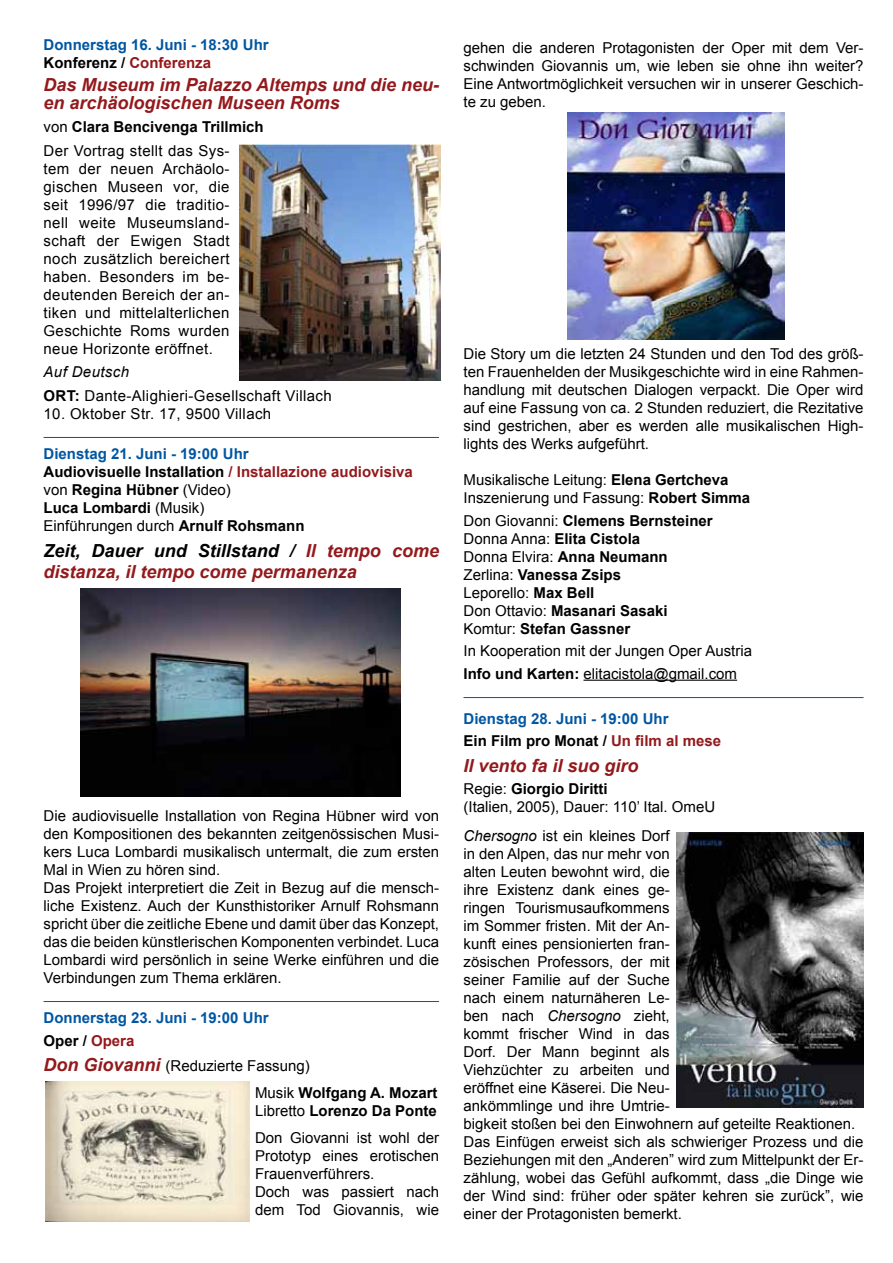
<style>
.page{position:relative;width:893px;height:1263px;background:#fff}
.page>*{position:absolute;margin:0;border:0;box-sizing:border-box;transform-origin:0 0}
.t1{font:italic 700 18px/18px "Arial";color:#93191c}
.t2{font:15px/18px "Arial";color:#000}
.t3{font:700 15px/18px "Arial";color:#000}
.t4{font:700 15px/22.5px "Arial";color:#0056a2}
.t5{font:15px/23.4px "Arial";letter-spacing:.025em;color:#000}
.s1{color:#000}
.s2{color:#93191c}
.s3{font-weight:700}
.s4{font-style:italic}
.s5{color:#0056a2}
.s6{font-weight:400}
.s7{font-weight:700;font-style:italic;font-size:18px;color:#93191c}
</style>
<div class="page">
<hr style="left:44px;top:437px;width:395px;height:1px;background:#0056a2">
<hr style="left:44px;top:1001px;width:395px;height:1px;background:#0056a2">
<hr style="left:583px;top:680px;width:154px;height:1px;background:#000">
<hr style="left:463px;top:697px;width:401px;height:1px;background:#0056a2">
<img style="left:676px;top:832px;width:187px;height:276px">
<img style="left:81px;top:589px;width:320px;height:207px">
<img style="left:240px;top:145px;width:201px;height:236px">
<img style="left:568px;top:113px;width:216px;height:226px">
<img style="left:45px;top:1081px;width:204px;height:140px">
<p class="t4" style="left:44px;top:37px;width:227px;line-height:18px">Donnerstag 16. Juni - 18:30 Uhr<br><span class="s1">Konferenz /</span> <span class="s2">Conferenza</span></p>
<p class="t1" style="left:44px;top:76px;width:397px">Das Museum im Palazzo Altemps und die neu&shy;en archäologischen Museen Roms</p>
<p class="t5" style="left:44px;top:115px;width:222px">von <span class="s3">Clara Bencivenga Trillmich<br></span>Der Vortrag stellt das Sys-</p>
<p class="t2" style="left:44px;top:160px;width:188px;text-align:justify">tem der neuen Archäolo&shy;gischen Museen vor, die seit 1996/97 die traditio&shy;nell weite Museumsland&shy;schaft der Ewigen Stadt noch zusätzlich bereichert haben. Besonders im be&shy;deutenden Bereich der an&shy;tiken und mittelalterlichen Geschichte Roms wurden neue Horizonte eröffnet.</p>
<p class="t5" style="left:44px;top:360px;width:290px"><span class="s4">Auf Deutsch<br></span><span class="s3">ORT:</span> Dante-Alighieri-Gesellschaft Villach</p>
<p class="t5" style="left:44px;top:402px;width:229px">10. Oktober Str. 17, 9500 Villach</p>
<p class="t3" style="left:44px;top:445px;width:371px"><span class="s5">Dienstag 21. Juni - 19:00 Uhr<br></span>Audiovisuelle Installation <span class="s2">/ Installazione audiovisiva </span><span class="s6">von</span> Regina Hübner <span class="s6">(Video)<br></span>Luca Lombardi <span class="s6">(Musik)<br>Einführungen durch</span> Arnulf Rohsmann</p>
<p class="t1" style="left:44px;top:540px;width:397px;line-height:21px"><span class="s1">Zeit, Dauer und Stillstand /</span> Il tempo come distanza, il tempo come permanenza</p>
<p class="t2" style="left:44px;top:806px;width:397px">Die audiovisuelle Installation von Regina Hübner wird von den Kompositionen des bekannten zeitgenössischen Musi&shy;kers Luca Lombardi musikalisch untermalt, die zum ersten Mal in Wien zu hören sind.<br>Das Projekt interpretiert die Zeit in Bezug auf die mensch&shy;liche Existenz. Auch der Kunsthistoriker Arnulf Rohsmann spricht über die zeitliche Ebene und damit über das Konzept, das die beiden künstlerischen Komponenten verbindet. Luca Lombardi wird persönlich in seine Werke einführen und die Verbindungen zum Thema erklären.</p>
<p class="t4" style="left:44px;top:1007px;width:227px">Donnerstag 23. Juni - 19:00 Uhr<br><span class="s1">Oper /</span> <span class="s2">Opera</span></p>
<p class="t2" style="left:255px;top:1052px;width:184px;line-height:27px;text-indent:-212px"><span class="s7">Don Giovanni</span> (Reduzierte Fassung)<br>Musik <span class="s3">Wolfgang A. Mozart</span></p>
<p class="t2" style="left:255px;top:1097px;width:185px;line-height:27px">Libretto <span class="s3">Lorenzo Da Ponte<br></span>Don Giovanni ist wohl der</p>
<p class="t2" style="left:255px;top:1147px;width:185px">Prototyp eines erotischen<br>Frauenverführers.<br>Doch was passiert nach dem Tod Giovannis, wie</p>
<p class="t2" style="left:463px;top:39px;width:402px;text-align:justify">gehen die anderen Protagonisten der Oper mit dem Ver&shy;schwinden Giovannis um, wie leben sie ohne ihn weiter?<br>Eine Antwortmöglichkeit versuchen wir in unserer Geschich&shy;te zu geben.</p>
<p class="t2" style="left:463px;top:345px;width:402px;text-align:justify">Die Story um die letzten 24 Stunden und den Tod des größ&shy;ten Frauenhelden der Musikgeschichte wird in eine Rahmen&shy;handlung mit deutschen Dialogen verpackt. Die Oper wird auf eine Fassung von ca. 2 Stunden reduziert, die Rezitative sind gestrichen, aber es werden alle musikalischen High&shy;lights des Werks aufgeführt.</p>
<p class="t2" style="left:463px;top:471px;width:288px">Musikalische Leitung: <span class="s3">Elena Gertcheva<br></span>Inszenierung und Fassung: <span class="s3">Robert Simma</span></p>
<p class="t3" style="left:463px;top:512px;width:251px"><span class="s6">Don Giovanni:</span> Clemens Bernsteiner<br><span class="s6">Donna Anna:</span> Elita Cistola<br><span class="s6">Donna Elvira:</span> Anna Neumann<br><span class="s6">Zerlina:</span> Vanessa Zsips<br><span class="s6">Leporello:</span> Max Bell<br><span class="s6">Don Ottavio:</span> Masanari Sasaki<br><span class="s6">Komtur:</span> Stefan Gassner</p>
<p class="t2" style="left:463px;top:640px;width:290px;line-height:22.5px">In Kooperation mit der Jungen Oper Austria<br><span class="s3">Info und Karten:</span> elitacistola@gmail.com</p>
<p class="t4" style="left:463px;top:707px;width:259px">Dienstag 28. Juni - 19:00 Uhr<br><span class="s1">Ein Film pro Monat /</span> <span class="s2">Un film al mese</span></p>
<p class="t1" style="left:463px;top:757px;width:177px">Il vento fa il suo giro</p>
<p class="t2" style="left:463px;top:780px;width:253px">Regie: <span class="s3">Giorgio Diritti<br></span>(Italien, 2005), Dauer: 110’ Ital. OmeU</p>
<p class="t2" style="left:463px;top:827px;width:402px"><span class="s4">Chersogno</span> ist ein kleines Dorf<br>in den Alpen, das nur mehr von<br>alten Leuten bewohnt wird, die<br>ihre Existenz dank eines ge-<br>ringen Tourismusaufkommens<br>im Sommer fristen. Mit der An-<br>kunft eines pensionierten fran-<br>zösischen Professors, der mit<br>seiner Familie auf der Suche<br>nach einem naturnäheren Le-<br>ben nach <span class="s4">Chersogno</span> zieht,<br>kommt frischer Wind in das<br>Dorf. Der Mann beginnt als<br>Viehzüchter zu arbeiten und<br>eröffnet eine Käserei. Die Neu-<br>ankömmlinge und ihre Umtrie-<br>bigkeit stoßen bei den Einwohnern auf geteilte Reaktionen.<br>Das Einfügen erweist sich als schwieriger Prozess und die Beziehungen mit den „Anderen” wird zum Mittelpunkt der Er&shy;zählung, wobei das Gefühl aufkommt, dass „die Dinge wie der Wind sind: früher oder später kehren sie zurück”, wie einer der Protagonisten bemerkt.</p>
</div>
